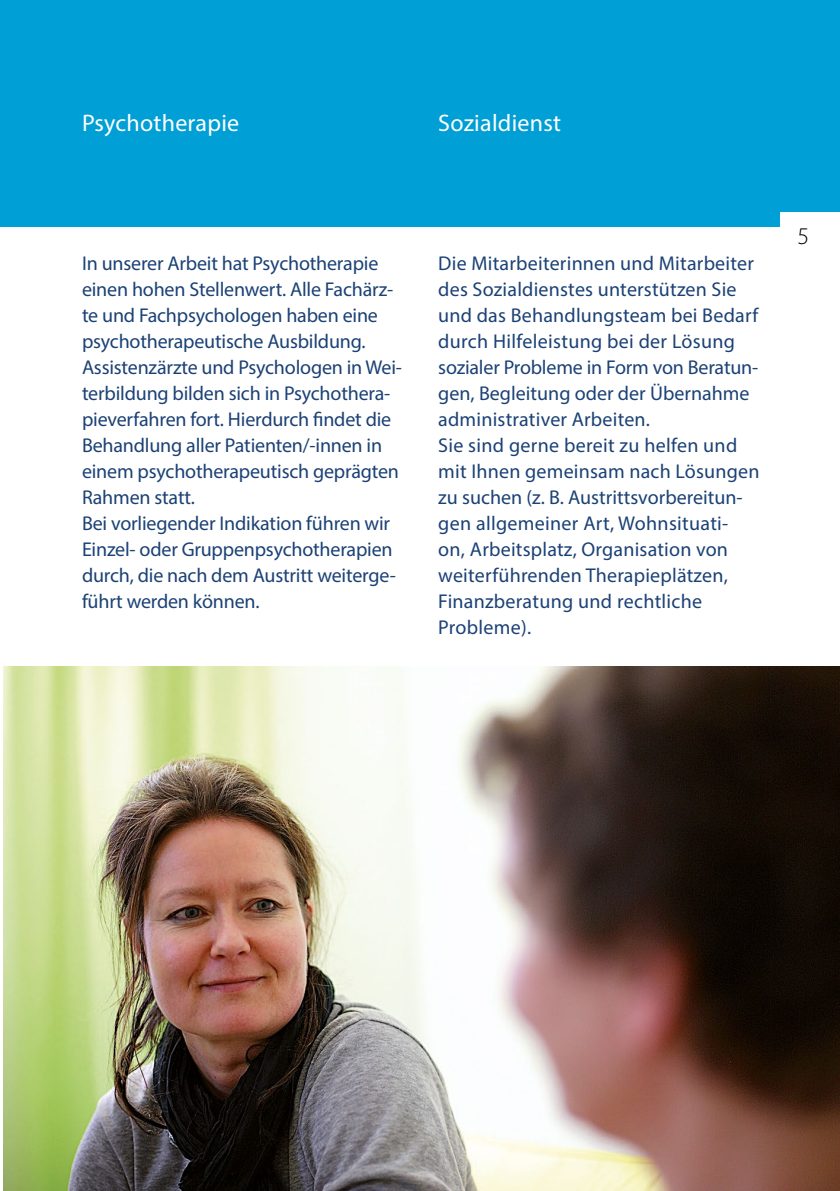
<style>
.page{position:relative;width:840px;height:1191px;background:#fff}
.page>*{position:absolute;margin:0;border:0;box-sizing:border-box;transform-origin:0 0}
.t1{font:24px "Myriad Pro";letter-spacing:.01em;color:#fff}
.t2{font:300 24px "Myriad Pro";color:#000}
.t3{font:20px/26px "Myriad Pro";letter-spacing:.01em;color:#1b4175}
.t4{font:20px/26px "Myriad Pro";letter-spacing:-.01em;color:#1b4175}
</style>
<div class="page">
<div style="left:3px;top:0;width:836px;height:227px;background:#009fd6"></div>
<img style="left:4px;top:666px;width:835px;height:525px">
<hr style="left:0;top:0;width:3px;height:227px;background:#009fd6">
<div style="left:780px;top:213px;width:59px;height:45px;background:#fff"></div>
<p class="t1" style="left:82px;top:109px;width:159px">Psychotherapie</p>
<p class="t1" style="left:438px;top:109px;width:124px">Sozialdienst</p>
<p class="t4" style="left:82px;top:250px;width:321px">In unserer Arbeit hat Psychotherapie einen hohen Stellenwert. Alle Fachärz&shy;te und Fachpsychologen haben eine psychotherapeutische Ausbildung.<br>Assistenzärzte und Psychologen in Wei&shy;terbildung bilden sich in Psychothera&shy;pieverfahren fort. Hierdurch findet die Behandlung aller Patienten/-innen in einem psychotherapeutisch geprägten Rahmen statt.<br>Bei vorliegender Indikation führen wir Einzel- oder Gruppenpsychotherapien durch, die nach dem Austritt weiterge&shy;führt werden können.</p>
<p class="t3" style="left:438px;top:250px;width:322px">Die Mitarbeiterinnen und Mitarbeiter des Sozialdienstes unterstützen Sie und das Behandlungsteam bei Bedarf durch Hilfeleistung bei der Lösung sozialer Probleme in Form von Beratun&shy;gen, Begleitung oder der Übernahme administrativer Arbeiten.<br>Sie sind gerne bereit zu helfen und mit Ihnen gemeinsam nach Lösungen zu suchen (z. B. Austrittsvorbereitun&shy;gen allgemeiner Art, Wohnsituati&shy;on, Arbeitsplatz, Organisation von weiterführenden Therapieplätzen, Finanzberatung und rechtliche Probleme).</p>
<p class="t2" style="left:797px;top:222px;width:13px">5</p>
</div>
